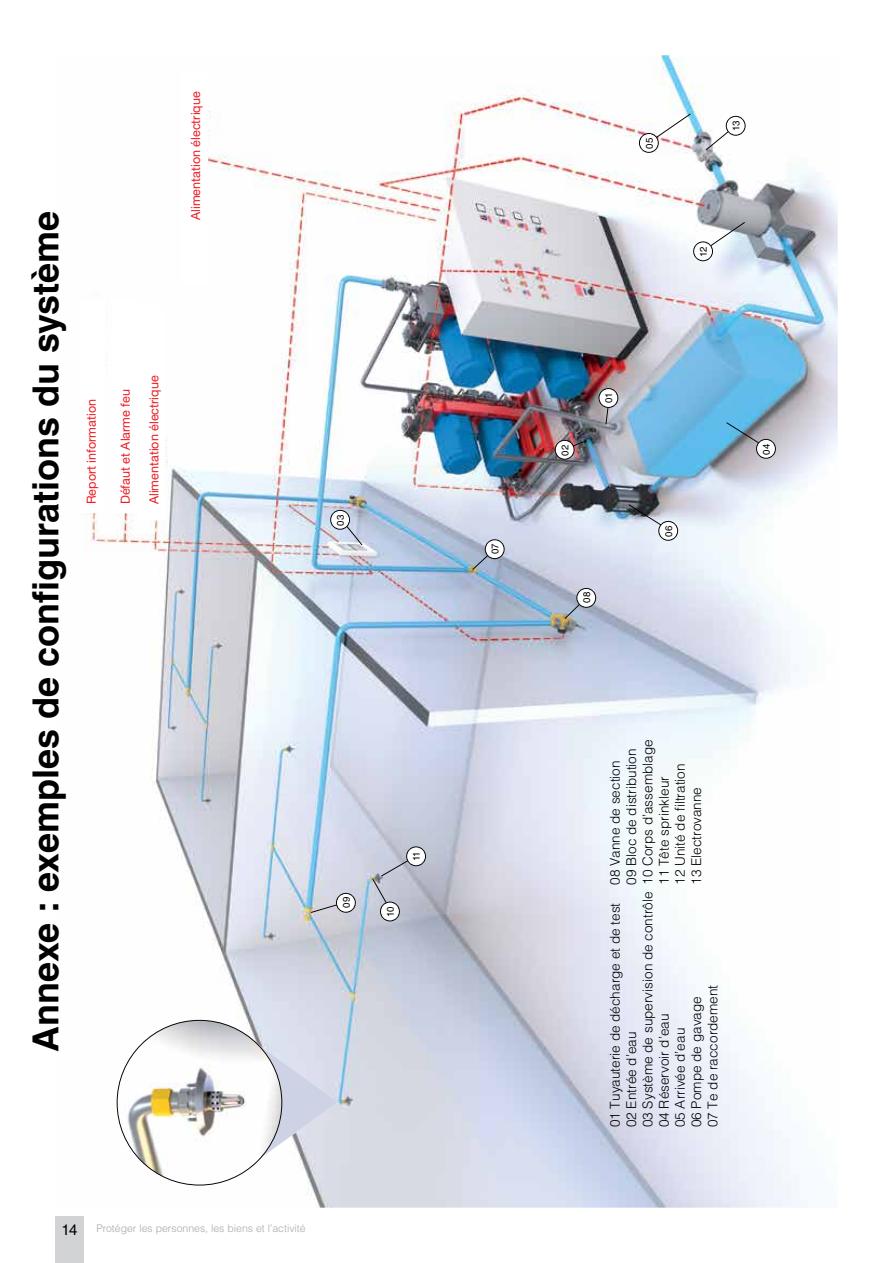
<style>
.page{position:relative;width:893px;height:1263px;background:#fff}
.page>*{position:absolute;margin:0;border:0;box-sizing:border-box;transform-origin:0 0}
.t1{font:700 36px "Helvetica LT Std";color:#000}
.t2{font:15px "Helvetica LT Std";color:#000}
.t3{font:300 13.5px/16.2px "Helvetica LT Std";color:#000}
.t4{font:12.6px "Helvetica Neue";color:#ed1d24}
.t5{font:300 10.5px "Helvetica LT Std";color:#a7a9ac}
.t6{font:9.75px "Helvetica LT Std";color:#000}
</style>
<div class="page">
<img style="left:84px;top:55px;width:754px;height:1153px">
<svg style="left:555px;top:440px;width:31px;height:20px"></svg>
<svg style="left:472px;top:539px;width:33px;height:31px"></svg>
<svg style="left:565px;top:588px;width:31px;height:31px"></svg>
<svg style="left:311px;top:893px;width:45px;height:20px"></svg>
<svg style="left:372px;top:846px;width:54px;height:75px;background:#bfc1ce"></svg>
<svg style="left:693px;top:222px;width:52px;height:39px"></svg>
<svg style="left:330px;top:510px;width:32px;height:35px"></svg>
<svg style="left:726px;top:422px;width:50px;height:37px;background:#97a7b3"></svg>
<svg style="left:598px;top:388px;width:20px;height:36px"></svg>
<svg style="left:629px;top:504px;width:49px;height:37px;background:#b9bdc6"></svg>
<svg style="left:706px;top:116px;width:40px;height:34px"></svg>
<svg style="left:639px;top:113px;width:52px;height:40px"></svg>
<svg style="left:117px;top:1020px;width:221px;height:165px"></svg>
<div style="left:78px;top:299px;width:27px;height:213px;background:#fff"></div>
<div style="left:112px;top:299px;width:27px;height:213px;background:#fff"></div>
<div style="left:139px;top:306px;width:26px;height:213px;background:#fff"></div>
<div style="left:181px;top:71px;width:26px;height:213px;background:#fff"></div>
<div style="left:55px;top:1216px;width:29px;height:47px;background:#d1d3d4"></div>
<h1 class="t1" style="left:24px;top:1052px;width:842px;rotate:-90deg">Annexe : exemples de configurations du système</h1>
<p class="t4" style="left:84px;top:504px;width:107px;rotate:-90deg">Report information</p>
<p class="t4" style="left:118px;top:504px;width:117px;rotate:-90deg">Défaut et Alarme feu</p>
<p class="t4" style="left:146px;top:504px;width:130px;rotate:-90deg">Alimentation électrique</p>
<p class="t4" style="left:188px;top:220px;width:130px;rotate:-90deg">Alimentation électrique</p>
<p class="t6" style="left:335px;top:526px;width:12px;rotate:-90deg">03</p>
<p class="t6" style="left:341px;top:907px;width:12px;rotate:-90deg">09</p>
<p class="t6" style="left:385px;top:917px;width:12px;rotate:-90deg">10</p>
<p class="t6" style="left:411px;top:861px;width:11px;rotate:-90deg">11</p>
<p class="t2" style="left:61px;top:1221px;width:18px">14</p>
<p class="t5" style="left:96px;top:1222px;width:211px">Protéger les personnes, les biens et l’activité</p>
<p class="t6" style="left:489px;top:554px;width:12px;rotate:-90deg">07</p>
<p class="t6" style="left:644px;top:149px;width:12px;rotate:-90deg">05</p>
<p class="t6" style="left:730px;top:131px;width:12px;rotate:-90deg">13</p>
<p class="t6" style="left:698px;top:257px;width:12px;rotate:-90deg">12</p>
<p class="t6" style="left:559px;top:456px;width:12px;rotate:-90deg">02</p>
<p class="t6" style="left:603px;top:403px;width:12px;rotate:-90deg">01</p>
<p class="t6" style="left:581px;top:603px;width:12px;rotate:-90deg">08</p>
<p class="t6" style="left:663px;top:537px;width:12px;rotate:-90deg">06</p>
<p class="t6" style="left:761px;top:455px;width:12px;rotate:-90deg">04</p>
<p class="t3" style="left:607px;top:885px;width:147px;rotate:-90deg">08 Vanne de section<br>09 Bloc de distribution<br>10 Corps d’assemblage<br>11 Tête sprinkleur<br>12 Unité de filtration<br>13 Electrovanne</p>
<p class="t3" style="left:607px;top:1127px;width:237px;rotate:-90deg">01 Tuyauterie de décharge et de test<br>02 Entrée d’eau<br>03 Système de supervision de contrôle<br>04 Réservoir d’eau<br>05 Arrivée d’eau<br>06 Pompe de gavage<br>07 Te de raccordement</p>
</div>
